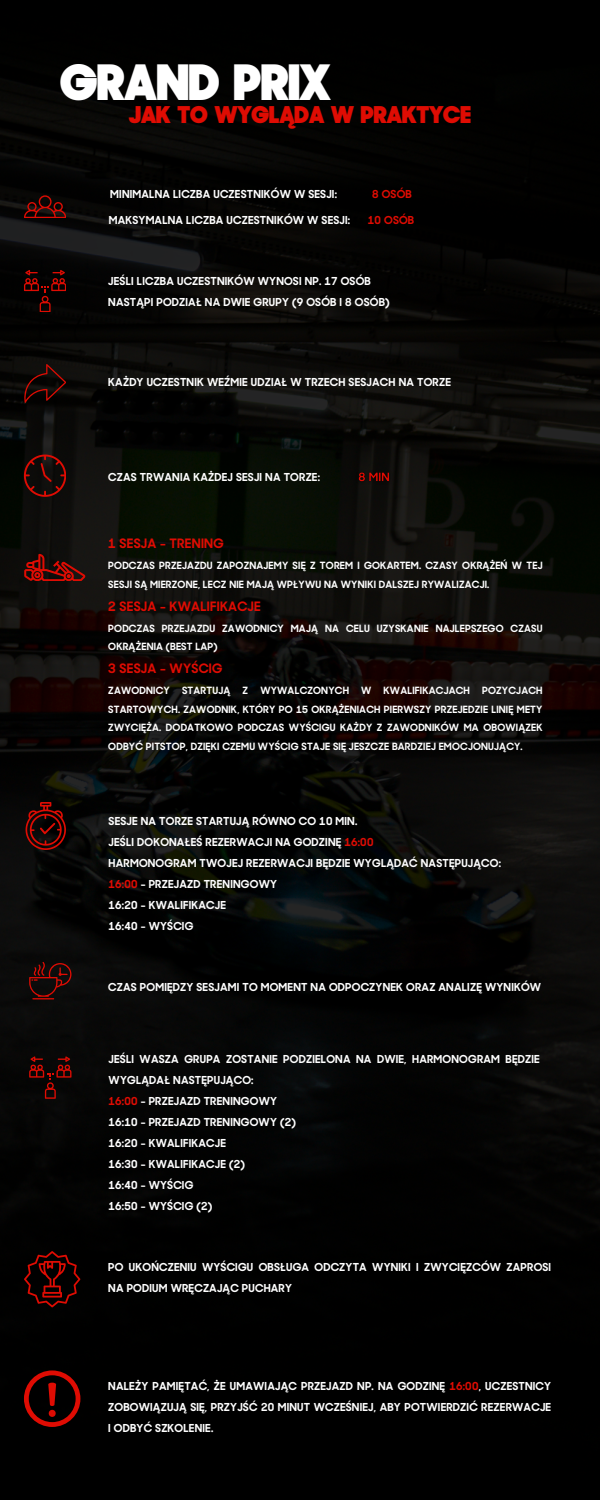
<style>
.page{position:relative;width:600px;height:1500px;background:#fff}
.page>*{position:absolute;margin:0;border:0;box-sizing:border-box;transform-origin:0 0}
.t1{font:900 48.5px "Sharp Sans Display No 2";color:#fff}
.t2{font:900 23px "Sharp Sans Display No 2";color:#df0c03}
.t3{font:700 13px "Sharp Sans Display No 2";letter-spacing:.02em;color:#df0c03}
.t4{font:700 11px/21px "Sharp Sans Display No 2";letter-spacing:.02em;color:#fff}
.t5{font:700 11px "Sharp Sans Display No 2";letter-spacing:.02em;color:#df0c03}
.t6{font:700 10px/18.8px "Sharp Sans Display No 2";letter-spacing:.02em;color:#fff}
.s1{color:#df0c03}
</style>
<div class="page">
<img style="left:0;top:0;width:600px;height:1500px">
<svg style="left:24px;top:195px;width:42px;height:23px"></svg>
<svg style="left:24px;top:270px;width:42px;height:42px;background:#2a0402"></svg>
<svg style="left:24px;top:364px;width:42px;height:39px;background:#210906"></svg>
<svg style="left:24px;top:455px;width:42px;height:42px;background:#350c09"></svg>
<svg style="left:24px;top:554px;width:61px;height:27px;background:#560e09"></svg>
<svg style="left:26px;top:802px;width:40px;height:48px;background:#400705"></svg>
<svg style="left:29px;top:962px;width:42px;height:37px;background:#320b09"></svg>
<svg style="left:29px;top:1056px;width:42px;height:42px;background:#2d0705"></svg>
<svg style="left:24px;top:1251px;width:56px;height:56px;background:#2f0200"></svg>
<svg style="left:24px;top:1370px;width:56px;height:57px;background:#420300"></svg>
<img style="left:353px;top:467px;width:41px;height:21px">
<h1 class="t1" style="left:60px;top:64px;width:272px">GRAND PRIX</h1>
<h2 class="t2" style="left:129px;top:106px;width:344px">JAK TO WYGLĄDA W PRAKTYCE</h2>
<p class="t4" style="left:110px;top:184px;width:228px">MINIMALNA LICZBA UCZESTNIKÓW W SESJI:</p>
<p class="t5" style="left:372px;top:189px;width:41px">8 OSÓB</p>
<h3 class="t4" style="left:109px;top:211px;width:243px">MAKSYMALNA LICZBA UCZESTNIKÓW W SESJI:</h3>
<h3 class="t5" style="left:368px;top:216px;width:48px">10 OSÓB</h3>
<h3 class="t4" style="left:108px;top:272px;width:283px">JEŚLI LICZBA UCZESTNIKÓW WYNOSI NP. 17 OSÓB<br>NASTĄPI PODZIAŁ NA DWIE GRUPY (9 OSÓB I 8 OSÓB)</h3>
<p class="t4" style="left:108px;top:372px;width:344px">KAŻDY UCZESTNIK WEŹMIE UDZIAŁ W TRZECH SESJACH NA TORZE</p>
<h3 class="t4" style="left:108px;top:468px;width:213px">CZAS TRWANIA KAŻDEJ SESJI NA TORZE:</h3>
<p class="t3" style="left:108px;top:539px;width:117px">1 SESJA - TRENING</p>
<h3 class="t6" style="left:108px;top:558px;width:436px">PODCZAS PRZEJAZDU ZAPOZNAJEMY SIĘ Z TOREM I GOKARTEM. CZASY OKRĄŻEŃ W TEJ<br>SESJI SĄ MIERZONE, LECZ NIE MAJĄ WPŁYWU NA WYNIKI DALSZEJ RYWALIZACJI.</h3>
<p class="t3" style="left:108px;top:601px;width:154px">2 SESJA - KWALIFIKACJE</p>
<h3 class="t6" style="left:108px;top:620px;width:436px">PODCZAS PRZEJAZDU ZAWODNICY MAJĄ NA CELU UZYSKANIE NAJLEPSZEGO CZASU<br>OKRĄŻENIA (BEST LAP)</h3>
<p class="t3" style="left:108px;top:663px;width:116px">3 SESJA - WYŚCIG</p>
<p class="t6" style="left:108px;top:682px;width:436px;text-align:justify">ZAWODNICY STARTUJĄ Z WYWALCZONYCH W KWALIFIKACJACH POZYCJACH STARTOWYCH. ZAWODNIK, KTÓRY PO 15 OKRĄŻENIACH PIERWSZY PRZEJEDZIE LINIĘ METY ZWYCIĘŻA. DODATKOWO PODCZAS WYŚCIGU KAŻDY Z ZAWODNIKÓW MA OBOWIĄZEK ODBYĆ PITSTOP, DZIĘKI CZEMU WYŚCIG STAJE SIĘ JESZCZE BARDZIEJ EMOCJONUJĄCY.</p>
<p class="t4" style="left:109px;top:812px;width:394px">SESJE NA TORZE STARTUJĄ RÓWNO CO 10 MIN.<br>JEŚLI DOKONAŁEŚ REZERWACJI NA GODZINĘ <span class="s1">16:00<br></span>HARMONOGRAM TWOJEJ REZERWACJI BĘDZIE WYGLĄDAĆ NASTĘPUJĄCO:<br><span class="s1">16:00</span> - PRZEJAZD TRENINGOWY<br>16:20 - KWALIFIKACJE<br>16:40 - WYŚCIG</p>
<p class="t4" style="left:108px;top:978px;width:434px">CZAS POMIĘDZY SESJAMI TO MOMENT NA ODPOCZYNEK ORAZ ANALIZĘ WYNIKÓW</p>
<p class="t4" style="left:109px;top:1050px;width:433px">JEŚLI WASZA GRUPA ZOSTANIE PODZIELONA NA DWIE, HARMONOGRAM BĘDZIE<br>WYGLĄDAŁ NASTĘPUJĄCO:<br><span class="s1">16:00</span> - PRZEJAZD TRENINGOWY<br>16:10 - PRZEJAZD TRENINGOWY (2)<br>16:20 - KWALIFIKACJE<br>16:30 - KWALIFIKACJE (2)<br>16:40 - WYŚCIG<br>16:50 - WYŚCIG (2)</p>
<p class="t4" style="left:108px;top:1258px;width:444px">PO UKOŃCZENIU WYŚCIGU OBSŁUGA ODCZYTA WYNIKI I ZWYCIĘZCÓW ZAPROSI<br>NA PODIUM WRĘCZAJĄC PUCHARY</p>
<p class="t4" style="left:108px;top:1376px;width:444px;text-align:justify">NALEŻY PAMIĘTAĆ, ŻE UMAWIAJĄC PRZEJAZD NP. NA GODZINĘ <span class="s1">16:00</span>, UCZESTNICY ZOBOWIĄZUJĄ SIĘ, PRZYJŚĆ 20 MINUT WCZEŚNIEJ, ABY POTWIERDZIĆ REZERWACJE I ODBYĆ SZKOLENIE.</p>
</div>
